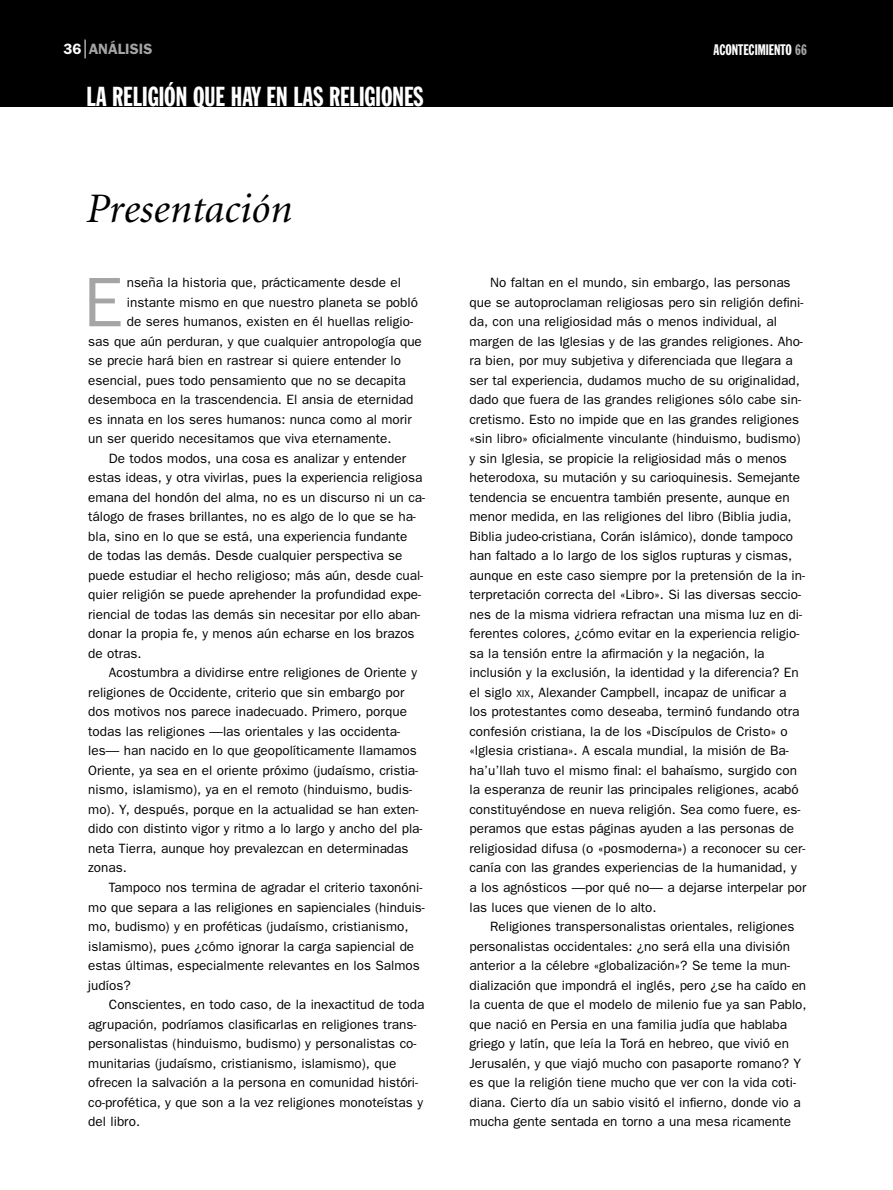
<style>
.page{position:relative;width:893px;height:1190px;background:#fff}
.page>*{position:absolute;margin:0;border:0;box-sizing:border-box;transform-origin:0 0}
.t1{font:70.35px "Franklin Gothic";color:#a7a4a5}
.t2{font:italic 42px "Minion";color:#000}
.t3{font:27px "Franklin Gothic Extra Cond";color:#fff}
.t4{font:15px "Franklin Gothic Extra Cond";color:#fff}
.t5{font:600 15px "Franklin Gothic";color:#a7a4a5}
.t6{font:600 15px "Franklin Gothic";color:#fff}
.t7{font:13.5px/19.5px "Franklin Gothic";color:#000}
.s1{color:#a7a4a5}
.s2{font-size:10.2px}
</style>
<div class="page">
<div style="left:0;top:0;width:892px;height:106px;background:#000"></div>
<svg style="left:85px;top:40px;width:1px;height:18px"></svg>
<p class="t5" style="left:89px;top:44px;width:65px">ANÁLISIS</p>
<p class="t4" style="left:713px;top:44px;width:95px">ACONTECIMIENTO <span class="s1">66</span></p>
<h3 class="t3" style="left:87px;top:87px;width:338px">LA RELIGIÓN QUE HAY EN LAS RELIGIONES</h3>
<p class="t6" style="left:63px;top:44px;width:19px">36</p>
<h2 class="t2" style="left:87px;top:192px;width:207px">Presentación</h2>
<h1 class="t1" style="left:83px;top:278px;width:41px">E</h1>
<p class="t7" style="left:127px;top:274px;width:275px">nseña la historia que, prácticamente desde el</p>
<p class="t7" style="left:127px;top:293px;width:293px">instante mismo en que nuestro planeta se pobló</p>
<p class="t7" style="left:127px;top:313px;width:288px">de seres humanos, existen en él huellas religio-</p>
<p class="t7" style="left:88px;top:332px;width:335px">sas que aún perduran, y que cualquier antropología que</p>
<p class="t7" style="left:88px;top:352px;width:314px">se precie hará bien en rastrear si quiere entender lo</p>
<p class="t7" style="left:88px;top:371px;width:319px">esencial, pues todo pensamiento que no se decapita</p>
<p class="t7" style="left:88px;top:391px;width:326px">desemboca en la trascendencia. El ansia de eternidad</p>
<p class="t7" style="left:88px;top:410px;width:325px">es innata en los seres humanos: nunca como al morir</p>
<p class="t7" style="left:88px;top:430px;width:305px">un ser querido necesitamos que viva eternamente.</p>
<p class="t7" style="left:109px;top:449px;width:298px">De todos modos, una cosa es analizar y entender</p>
<p class="t7" style="left:88px;top:469px;width:336px">estas ideas, y otra vivirlas, pues la experiencia religiosa</p>
<p class="t7" style="left:88px;top:488px;width:338px">emana del hondón del alma, no es un discurso ni un ca-</p>
<p class="t7" style="left:88px;top:508px;width:329px">tálogo de frases brillantes, no es algo de lo que se ha-</p>
<p class="t7" style="left:88px;top:527px;width:320px">bla, sino en lo que se está, una experiencia fundante</p>
<p class="t7" style="left:88px;top:547px;width:316px">de todas las demás. Desde cualquier perspectiva se</p>
<p class="t7" style="left:88px;top:566px;width:336px">puede estudiar el hecho religioso; más aún, desde cual-</p>
<p class="t7" style="left:88px;top:586px;width:334px">quier religión se puede aprehender la profundidad expe-</p>
<p class="t7" style="left:88px;top:605px;width:333px">riencial de todas las demás sin necesitar por ello aban-</p>
<p class="t7" style="left:88px;top:625px;width:328px">donar la propia fe, y menos aún echarse en los brazos</p>
<p class="t7" style="left:88px;top:644px;width:55px">de otras.</p>
<p class="t7" style="left:109px;top:664px;width:309px">Acostumbra a dividirse entre religiones de Oriente y</p>
<p class="t7" style="left:88px;top:683px;width:318px">religiones de Occidente, criterio que sin embargo por</p>
<p class="t7" style="left:88px;top:703px;width:320px">dos motivos nos parece inadecuado. Primero, porque</p>
<p class="t7" style="left:88px;top:722px;width:313px">todas las religiones —las orientales y las occidenta-</p>
<p class="t7" style="left:88px;top:742px;width:330px">les— han nacido en lo que geopolíticamente llamamos</p>
<p class="t7" style="left:88px;top:761px;width:331px">Oriente, ya sea en el oriente próximo (judaísmo, cristia-</p>
<p class="t7" style="left:88px;top:781px;width:325px">nismo, islamismo), ya en el remoto (hinduismo, budis-</p>
<p class="t7" style="left:88px;top:800px;width:332px">mo). Y, después, porque en la actualidad se han exten-</p>
<p class="t7" style="left:88px;top:820px;width:336px">dido con distinto vigor y ritmo a lo largo y ancho del pla-</p>
<p class="t7" style="left:88px;top:839px;width:322px">neta Tierra, aunque hoy prevalezcan en determinadas</p>
<p class="t7" style="left:88px;top:859px;width:40px">zonas.</p>
<p class="t7" style="left:109px;top:878px;width:315px">Tampoco nos termina de agradar el criterio taxonóni-</p>
<p class="t7" style="left:88px;top:898px;width:338px">mo que separa a las religiones en sapienciales (hinduis-</p>
<p class="t7" style="left:88px;top:917px;width:322px">mo, budismo) y en proféticas (judaísmo, cristianismo,</p>
<p class="t7" style="left:88px;top:937px;width:327px">islamismo), pues ¿cómo ignorar la carga sapiencial de</p>
<p class="t7" style="left:88px;top:956px;width:333px">estas últimas, especialmente relevantes en los Salmos</p>
<p class="t7" style="left:88px;top:976px;width:44px">judíos?</p>
<p class="t7" style="left:109px;top:995px;width:317px">Conscientes, en todo caso, de la inexactitud de toda</p>
<p class="t7" style="left:88px;top:1015px;width:329px">agrupación, podríamos clasificarlas en religiones trans-</p>
<p class="t7" style="left:88px;top:1034px;width:330px">personalistas (hinduismo, budismo) y personalistas co-</p>
<p class="t7" style="left:88px;top:1054px;width:309px">munitarias (judaísmo, cristianismo, islamismo), que</p>
<p class="t7" style="left:88px;top:1073px;width:331px">ofrecen la salvación a la persona en comunidad históri-</p>
<p class="t7" style="left:88px;top:1093px;width:336px">co-profética, y que son a la vez religiones monoteístas y</p>
<p class="t7" style="left:88px;top:1112px;width:53px">del libro.</p>
<p class="t7" style="left:469px;top:274px;width:338px;text-indent:21px">No faltan en el mundo, sin embargo, las personas que se autoproclaman religiosas pero sin religión defini&shy;da, con una religiosidad más o menos individual, al margen de las Iglesias y de las grandes religiones. Aho&shy;ra bien, por muy subjetiva y diferenciada que llegara a ser tal experiencia, dudamos mucho de su originalidad, dado que fuera de las grandes religiones sólo cabe sin&shy;cretismo. Esto no impide que en las grandes religiones «sin libro» oficialmente vinculante (hinduismo, budismo) y sin Iglesia, se propicie la religiosidad más o menos heterodoxa, su mutación y su carioquinesis. Semejante tendencia se encuentra también presente, aunque en menor medida, en las religiones del libro (Biblia judia, Biblia judeo-cristiana, Corán islámico), donde tampoco han faltado a lo largo de los siglos rupturas y cismas, aunque en este caso siempre por la pretensión de la in&shy;terpretación correcta del «Libro». Si las diversas seccio&shy;nes de la misma vidriera refractan una misma luz en di&shy;ferentes colores, ¿cómo evitar en la experiencia religio&shy;sa la tensión entre la afirmación y la negación, la inclusión y la exclusión, la identidad y la diferencia? En el siglo <span class="s2">XIX</span>, Alexander Campbell, incapaz de unificar a los protestantes como deseaba, terminó fundando otra confesión cristiana, la de los «Discípulos de Cristo» o «Iglesia cristiana». A escala mundial, la misión de Ba&shy;ha’u’llah tuvo el mismo final: el bahaísmo, surgido con la esperanza de reunir las principales religiones, acabó constituyéndose en nueva religión. Sea como fuere, es&shy;peramos que estas páginas ayuden a las personas de religiosidad difusa (o «posmoderna») a reconocer su cer&shy;canía con las grandes experiencias de la humanidad, y a los agnósticos —por qué no— a dejarse interpelar por las luces que vienen de lo alto.</p>
<p class="t7" style="left:469px;top:917px;width:338px;text-indent:21px">Religiones transpersonalistas orientales, religiones personalistas occidentales: ¿no será ella una división anterior a la célebre «globalización»? Se teme la mun&shy;dialización que impondrá el inglés, pero ¿se ha caído en la cuenta de que el modelo de milenio fue ya san Pablo, que nació en Persia en una familia judía que hablaba griego y latín, que leía la Torá en hebreo, que vivió en Jerusalén, y que viajó mucho con pasaporte romano? Y es que la religión tiene mucho que ver con la vida coti&shy;diana. Cierto día un sabio visitó el infierno, donde vio a mucha gente sentada en torno a una mesa ricamente</p>
</div>
